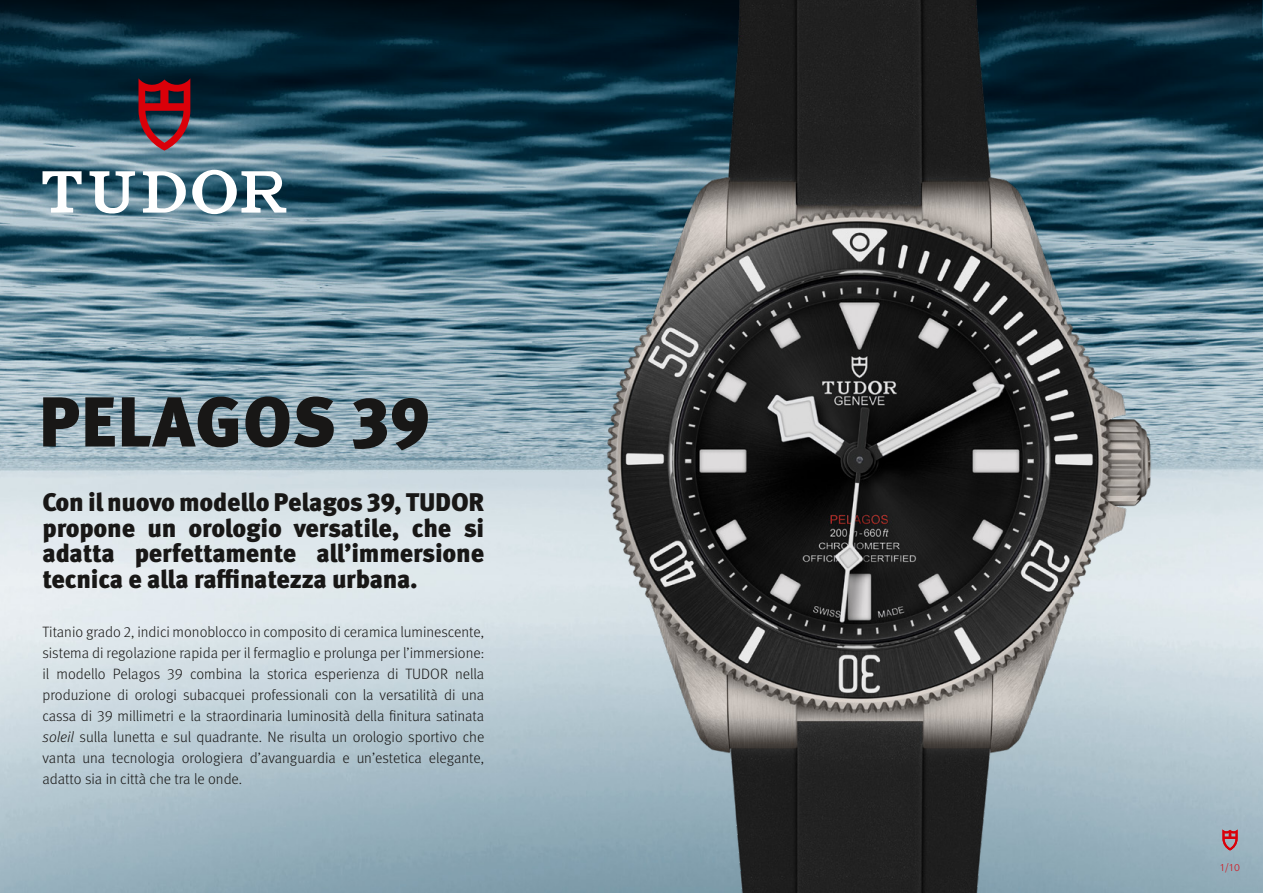
<style>
.page{position:relative;width:1263px;height:893px;background:#fff}
.page>*{position:absolute;margin:0;border:0;box-sizing:border-box;transform-origin:0 0}
.t1{font:900 70.5px "Meta Pro";letter-spacing:.01em;color:#181716}
.t2{font:900 25.5px/25.5px "Meta Pro";letter-spacing:-.01em;color:#181716;text-align:justify}
.t3{font:300 15px/21px "Meta Pro";color:#181716;text-align:justify}
.t4{font:300 10.5px "Meta Pro";color:#da0009}
.s1{font-style:italic}
</style>
<div class="page">
<img style="left:0;top:0;width:1263px;height:893px">
<svg style="left:0;top:1px;width:1262px;height:145px;background:#0f3140"></svg>
<img style="left:499px;top:0;width:724px;height:893px">
<svg style="left:139px;top:78px;width:51px;height:73px;background:#7b2f3c"></svg>
<svg style="left:90px;top:171px;width:45px;height:43px"></svg>
<svg style="left:43px;top:171px;width:39px;height:42px"></svg>
<svg style="left:143px;top:170px;width:143px;height:44px"></svg>
<svg style="left:1222px;top:829px;width:15px;height:21px"></svg>
<h1 class="t1" style="left:39px;top:366px;width:393px">PELAGOS 39</h1>
<h2 class="t2" style="left:43px;top:488px;width:443px">Con il nuovo modello Pelagos 39, TUDOR propone un orologio versatile, che si adatta perfettamente all’immersione tecnica e alla raffinatezza urbana.</h2>
<p class="t3" style="left:43px;top:621px;width:443px">Titanio grado 2, indici monoblocco in composito di ceramica luminescente, sistema di regolazione rapida per il fermaglio e prolunga per l’immersione: il modello Pelagos 39 combina la storica esperienza di TUDOR nella produzione di orologi subacquei professionali con la versatilità di una cassa di 39 millimetri e la straordinaria luminosità della finitura satinata <span class="s1">soleil</span> sulla lunetta e sul quadrante. Ne risulta un orologio sportivo che vanta una tecnologia orologiera d’avanguardia e un’estetica elegante, adatto sia in città che tra le onde.</p>
<p class="t4" style="left:1220px;top:860px;width:21px">1/10</p>
</div>
